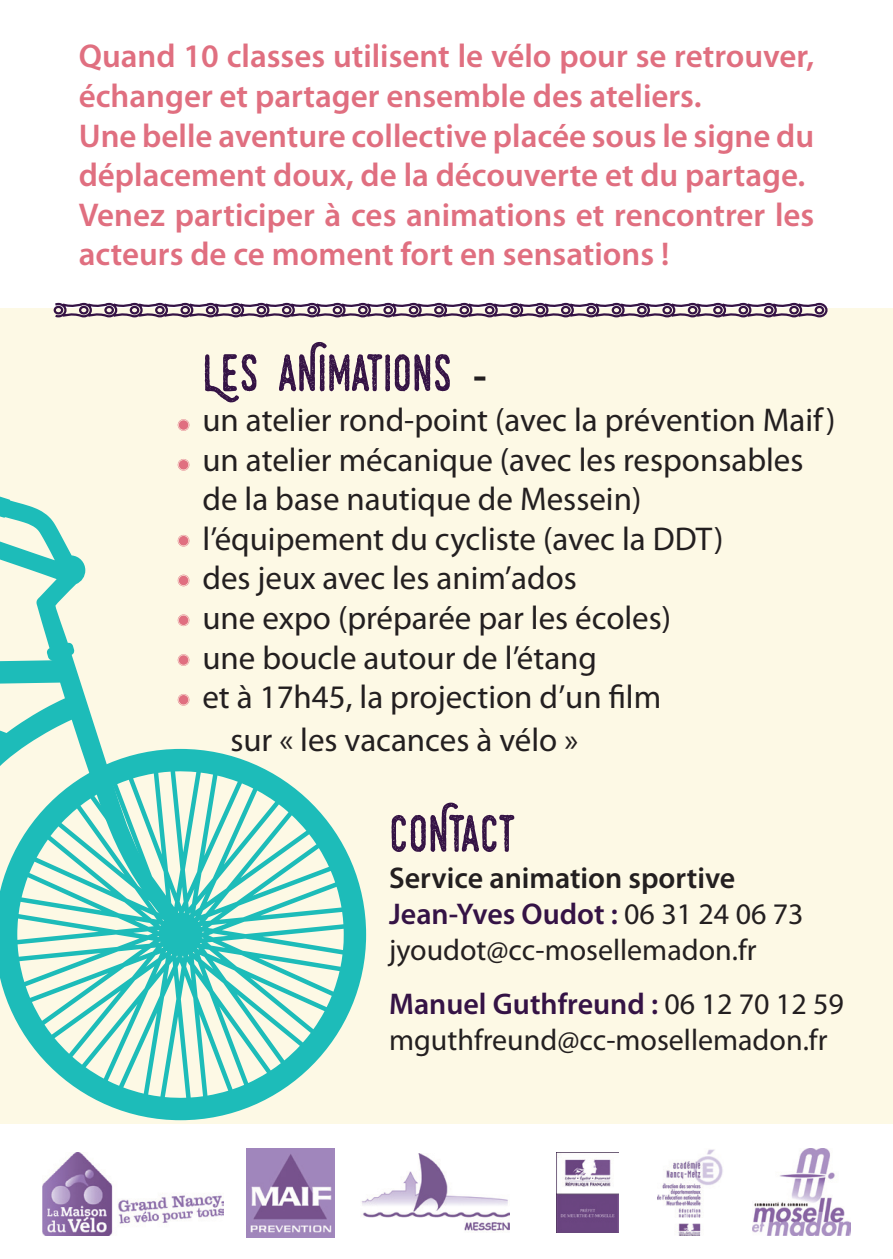
<style>
.page{position:relative;width:893px;height:1259px;background:#fff}
.page>*{position:absolute;margin:0;border:0;box-sizing:border-box;transform-origin:0 0}
.t1{font:51px "Swistblnk Monthoers";color:#351345}
.t2{font:51px "Swistblnk Monthoers";letter-spacing:-.02em;color:#351345}
.t3{font:33px "Myriad Pro";color:#231f20}
.t4{font:600 33px/39.6px "Myriad Pro";color:#e06f80}
.t5{font:30px "Myriad Pro";color:#231f20}
.t6{font:600 30px "Myriad Pro";color:#351345}
.t7{font:600 30px "Myriad Pro";color:#231f20}
.s1{font-weight:400;color:#231f20}
</style>
<div class="page">
<div style="left:0;top:0;width:893px;height:1124px;background:#fdf9e5"></div>
<div style="left:0;top:0;width:893px;height:307px;background:#fff"></div>
<img style="left:246px;top:1148px;width:88px;height:90px">
<img style="left:658px;top:1149px;width:65px;height:86px">
<img style="left:752px;top:1148px;width:98px;height:87px">
<img style="left:556px;top:1152px;width:62px;height:80px">
<img style="left:43px;top:1152px;width:181px;height:83px">
<img style="left:361px;top:1154px;width:149px;height:77px">
<svg style="left:7px;top:749px;width:359px;height:371px"></svg>
<svg style="left:0;top:496px;width:196px;height:506px"></svg>
<svg style="left:178px;top:419px;width:11px;height:12px"></svg>
<div style="left:179px;top:420px;width:9px;height:10px;background:#e06f80;border-radius:50%"></div>
<svg style="left:178px;top:459px;width:11px;height:12px"></svg>
<div style="left:179px;top:460px;width:9px;height:9px;background:#e06f80;border-radius:50%"></div>
<svg style="left:178px;top:535px;width:11px;height:12px"></svg>
<div style="left:179px;top:536px;width:9px;height:9px;background:#e06f80;border-radius:50%"></div>
<svg style="left:178px;top:574px;width:11px;height:12px"></svg>
<div style="left:179px;top:576px;width:9px;height:9px;background:#e06f80;border-radius:50%"></div>
<svg style="left:178px;top:614px;width:11px;height:12px"></svg>
<div style="left:179px;top:615px;width:9px;height:10px;background:#e06f80;border-radius:50%"></div>
<svg style="left:178px;top:654px;width:11px;height:12px"></svg>
<div style="left:179px;top:655px;width:9px;height:10px;background:#e06f80;border-radius:50%"></div>
<svg style="left:178px;top:694px;width:11px;height:12px"></svg>
<div style="left:179px;top:695px;width:9px;height:9px;background:#e06f80;border-radius:50%"></div>
<svg style="left:52px;top:302px;width:777px;height:16px"></svg>
<p class="t4" style="left:79px;top:36px;width:737px">Quand 10 classes utilisent le vélo pour se retrouver, échanger et partager ensemble des ateliers.</p>
<p class="t4" style="left:79px;top:115px;width:737px">Une belle aventure collective placée sous le signe du déplacement doux, de la découverte et du partage.</p>
<p class="t4" style="left:79px;top:194px;width:737px">Venez participer à ces animations et rencontrer les acteurs de ce moment fort en sensations !</p>
<p class="t1" style="left:202px;top:341px;width:252px">Les aNimations</p>
<p class="t3" style="left:202px;top:399px;width:635px">un atelier rond-point (avec la prévention Maif)</p>
<p class="t3" style="left:202px;top:439px;width:603px">un atelier mécanique (avec les responsables</p>
<p class="t3" style="left:202px;top:479px;width:440px">de la base nautique de Messein)</p>
<p class="t3" style="left:202px;top:518px;width:523px">l’équipement du cycliste (avec la DDT)</p>
<p class="t3" style="left:202px;top:558px;width:376px">des jeux avec les anim’ados</p>
<p class="t3" style="left:202px;top:597px;width:470px">une expo (préparée par les écoles)</p>
<p class="t3" style="left:202px;top:637px;width:396px">une boucle autour de l’étang</p>
<p class="t3" style="left:202px;top:677px;width:460px">et à 17h45, la projection d’un film</p>
<p class="t3" style="left:230px;top:720px;width:349px">sur « les vacances à vélo »</p>
<p class="t2" style="left:389px;top:802px;width:130px">coNtact</p>
<p class="t7" style="left:389px;top:859px;width:348px">Service animation sportive</p>
<p class="t6" style="left:389px;top:895px;width:416px">Jean-Yves Oudot : <span class="s1">06 31 24 06 73</span></p>
<p class="t5" style="left:389px;top:931px;width:369px">jyoudot@cc-mosellemadon.fr</p>
<p class="t6" style="left:389px;top:985px;width:456px">Manuel Guthfreund : <span class="s1">06 12 70 12 59</span></p>
<p class="t5" style="left:389px;top:1021px;width:440px">mguthfreund@cc-mosellemadon.fr</p>
</div>
